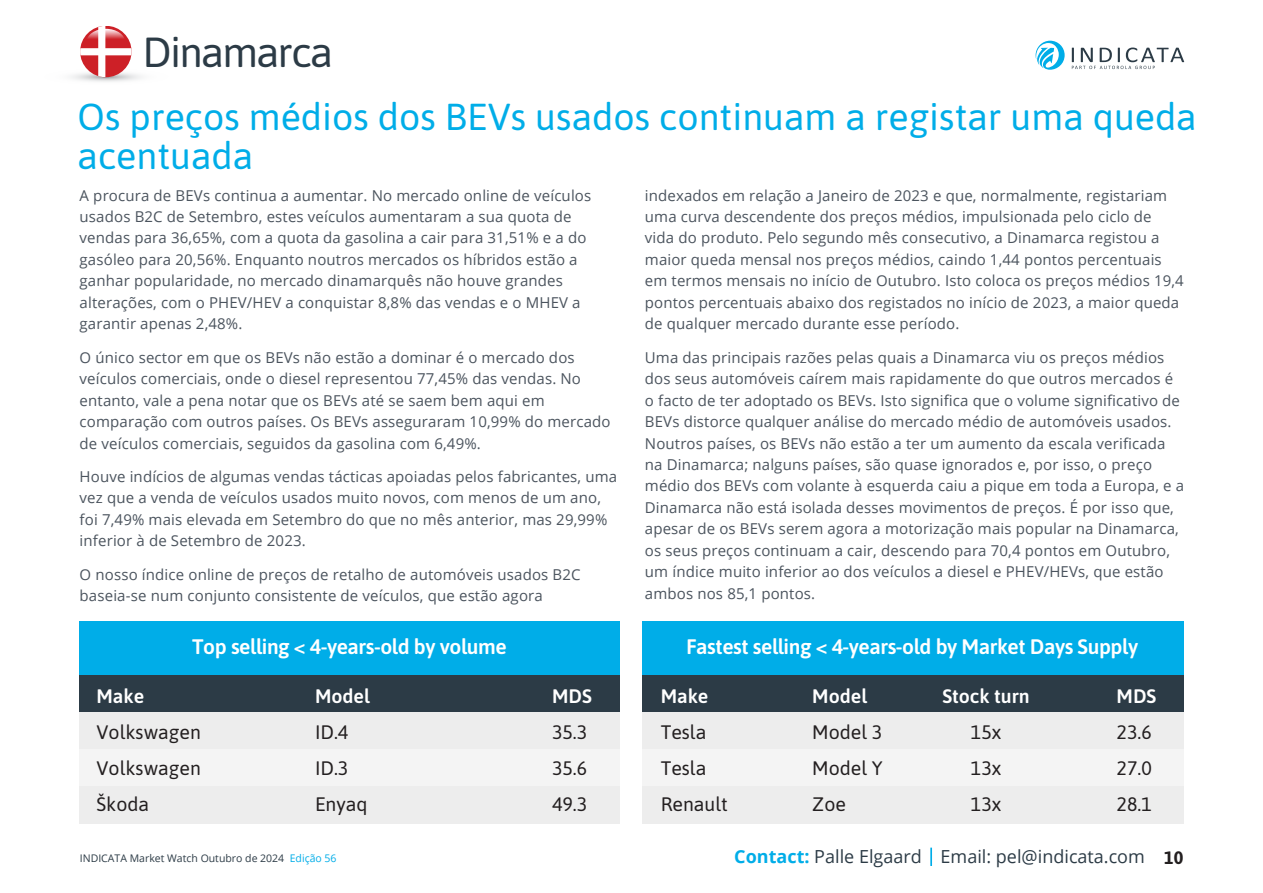
<style>
.page{position:relative;width:1263px;height:893px;background:#fff}
.page>*{position:absolute;margin:0;border:0;box-sizing:border-box;transform-origin:0 0}
.t1{font:42px "Asap";letter-spacing:-.04em;color:#2c3b46}
.t2{font:37.5px/39px "Asap";color:#00ade8}
.t3{font:600 21px "Asap";letter-spacing:-.02em;color:#fff}
.t4{font:19.5px/36px "Asap";color:#231f20;text-align:justify}
.t5{font:600 19.5px "Asap";color:#fff}
.t6{font:18px "Open Sans";color:#2c3b46}
.t7{font:15px/21.5px "Open Sans";letter-spacing:.01em;color:#4b545e}
.t8{font:10.5px "Open Sans";color:#2c3b46}
.s1{color:#00ade8}
.s2{font-weight:700;color:#00ade8}
.s3{font-family:"Asap";font-weight:700;color:#231f20}
</style>
<div class="page">
<svg style="left:42px;top:68px;width:128px;height:17px"></svg>
<svg style="left:80px;top:26px;width:52px;height:51px"></svg>
<svg style="left:1035px;top:41px;width:30px;height:29px"></svg>
<svg style="left:1072px;top:48px;width:112px;height:21px"></svg>
<svg style="left:930px;top:848px;width:2px;height:18px"></svg>
<div style="left:79px;top:621px;width:541px;height:55px;background:#00ade8"></div>
<div style="left:79px;top:676px;width:541px;height:37px;background:#2c3b46"></div>
<div style="left:79px;top:713px;width:541px;height:37px;background:#ededed"></div>
<div style="left:79px;top:750px;width:541px;height:37px;background:#f4f4f4"></div>
<div style="left:79px;top:787px;width:541px;height:37px;background:#ededed"></div>
<div style="left:643px;top:621px;width:541px;height:55px;background:#00ade8"></div>
<div style="left:643px;top:676px;width:541px;height:37px;background:#2c3b46"></div>
<div style="left:643px;top:713px;width:541px;height:37px;background:#ededed"></div>
<div style="left:643px;top:750px;width:541px;height:37px;background:#f4f4f4"></div>
<div style="left:643px;top:787px;width:541px;height:37px;background:#ededed"></div>
<h1 class="t1" style="left:143px;top:23px;width:192px">Dinamarca</h1>
<h2 class="t2" style="left:78px;top:96px;width:1120px">Os preços médios dos BEVs usados continuam a registar uma queda acentuada</h2>
<p class="t7" style="left:80px;top:184px;width:513px">A procura de BEVs continua a aumentar. No mercado online de veículos usados B2C de Setembro, estes veículos aumentaram a sua quota de vendas para 36,65%, com a quota da gasolina a cair para 31,51% e a do gasóleo para 20,56%. Enquanto noutros mercados os híbridos estão a ganhar popularidade, no mercado dinamarquês não houve grandes alterações, com o PHEV/HEV a conquistar 8,8% das vendas e o MHEV a garantir apenas 2,48%.</p>
<p class="t7" style="left:80px;top:346px;width:532px">O único sector em que os BEVs não estão a dominar é o mercado dos veículos comerciais, onde o diesel representou 77,45% das vendas. No entanto, vale a pena notar que os BEVs até se saem bem aqui em comparação com outros países. Os BEVs asseguraram 10,99% do mercado de veículos comerciais, seguidos da gasolina com 6,49%.</p>
<p class="t7" style="left:80px;top:465px;width:539px">Houve indícios de algumas vendas tácticas apoiadas pelos fabricantes, uma vez que a venda de veículos usados muito novos, com menos de um ano, foi 7,49% mais elevada em Setembro do que no mês anterior, mas 29,99% inferior à de Setembro de 2023.</p>
<p class="t7" style="left:80px;top:563px;width:502px">O nosso índice online de preços de retalho de automóveis usados B2C baseia-se num conjunto consistente de veículos, que estão agora</p>
<p class="t7" style="left:645px;top:184px;width:540px">indexados em relação a Janeiro de 2023 e que, normalmente, registariam uma curva descendente dos preços médios, impulsionada pelo ciclo de vida do produto. Pelo segundo mês consecutivo, a Dinamarca registou a maior queda mensal nos preços médios, caindo 1,44 pontos percentuais em termos mensais no início de Outubro. Isto coloca os preços médios 19,4 pontos percentuais abaixo dos registados no início de 2023, a maior queda de qualquer mercado durante esse período.</p>
<p class="t7" style="left:645px;top:346px;width:541px">Uma das principais razões pelas quais a Dinamarca viu os preços médios dos seus automóveis caírem mais rapidamente do que outros mercados é o facto de ter adoptado os BEVs. Isto significa que o volume significativo de BEVs distorce qualquer análise do mercado médio de automóveis usados.<br>Noutros países, os BEVs não estão a ter um aumento da escala verificada na Dinamarca; nalguns países, são quase ignorados e, por isso, o preço médio dos BEVs com volante à esquerda caiu a pique em toda a Europa, e a Dinamarca não está isolada desses movimentos de preços. É por isso que, apesar de os BEVs serem agora a motorização mais popular na Dinamarca, os seus preços continuam a cair, descendo para 70,4 pontos em Outubro, um índice muito inferior ao dos veículos a diesel e PHEV/HEVs, que estão ambos nos 85,1 pontos.</p>
<h3 class="t3" style="left:192px;top:632px;width:316px">Top selling &lt; 4-years-old by volume</h3>
<h3 class="t5" style="left:97px;top:682px;width:49px">Make</h3>
<h3 class="t4" style="left:97px;top:713px;width:106px">Volkswagen Volkswagen Škoda</h3>
<h3 class="t5" style="left:315px;top:682px;width:56px">Model</h3>
<h3 class="t4" style="left:315px;top:713px;width:54px;text-align:left">ID.4<br>ID.3<br>Enyaq</h3>
<h3 class="t5" style="left:552px;top:682px;width:41px">MDS</h3>
<h3 class="t4" style="left:552px;top:713px;width:37px">35.3<br>35.6<br>49.3</h3>
<h3 class="t3" style="left:686px;top:632px;width:453px">Fastest selling &lt; 4-years-old by Market Days Supply</h3>
<h3 class="t5" style="left:661px;top:682px;width:49px">Make</h3>
<h3 class="t4" style="left:661px;top:713px;width:69px;text-align:left">Tesla<br>Tesla<br>Renault</h3>
<h3 class="t5" style="left:812px;top:682px;width:56px">Model</h3>
<h3 class="t4" style="left:812px;top:713px;width:72px">Model 3<br>Model Y Zoe</h3>
<h3 class="t5" style="left:942px;top:682px;width:89px">Stock turn</h3>
<h3 class="t4" style="left:971px;top:713px;width:32px">15x 13x 13x</h3>
<h3 class="t5" style="left:1117px;top:682px;width:41px">MDS</h3>
<h3 class="t4" style="left:1117px;top:713px;width:37px">23.6<br>27.0<br>28.1</h3>
<p class="t8" style="left:80px;top:851px;width:258px">INDICATA Market Watch Outubro de 2024 <span class="s1">Edição 56</span></p>
<p class="t6" style="left:734px;top:844px;width:451px"><span class="s2">Contact:</span> Palle Elgaard Email: pel@indicata.com <span class="s3">10</span></p>
</div>
